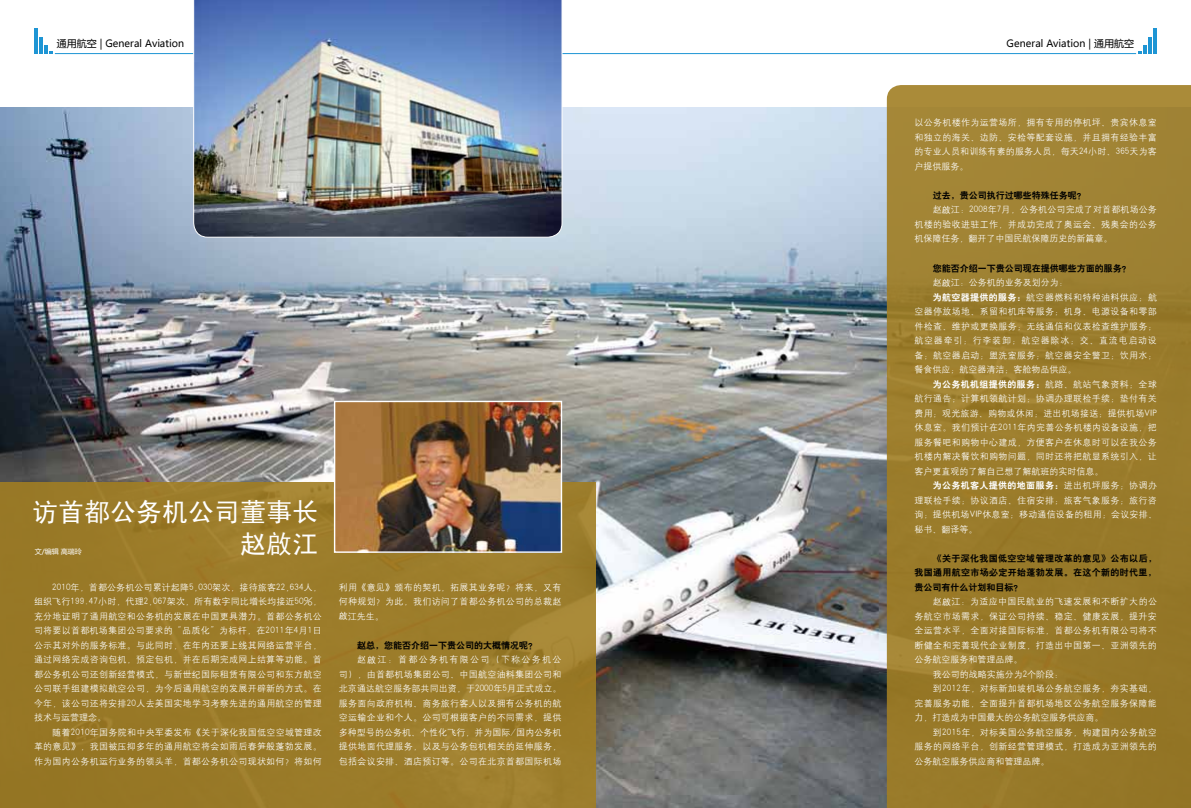
<style>
.page{position:relative;width:1191px;height:808px;background:#fff}
.page>*{position:absolute;margin:0;border:0;box-sizing:border-box;transform-origin:0 0}
.t1{font:26px "Sim Hei";color:#fff}
.t2{font:10px "Microsoft Ya Hei";color:#000}
.t3{font:9px/14.5px "H Yg 2 gj";letter-spacing:.03em;color:#fff;text-align:justify}
.t4{font:9px/14.5px "H Yb 2 gj";color:#000;text-align:justify}
.t5{font:9px "H Yg 2 gj";color:#fff}
.t6{font:9px "H Yb 2 gj";letter-spacing:.04em;color:#fff}
.t7{font:9px "H Yg 2 gj";letter-spacing:.08em;color:#fff}
.t8{font:7px "Microsoft Ya Hei";color:#fff}
.s1{font-family:"Sim Hei"}
.s2{font-family:"H Yb 2 gj"}
.s3{font-family:"H Yg 2 gj"}
</style>
<div class="page">
<hr style="left:55px;top:53px;width:1081px;height:1px;background:#1e95d4">
<svg style="left:44px;top:45px;width:8px;height:9px"></svg>
<hr style="left:39px;top:38px;width:3px;height:16px;background:#1e95d4">
<hr style="left:34px;top:28px;width:3px;height:26px;background:#1e95d4">
<svg style="left:1138px;top:45px;width:9px;height:9px"></svg>
<hr style="left:1148px;top:38px;width:4px;height:16px;background:#1e95d4">
<hr style="left:1153px;top:28px;width:4px;height:26px;background:#1e95d4">
<img style="left:0;top:108px;width:887px;height:700px">
<img style="left:193px;top:0;width:369px;height:237px">
<svg style="left:887px;top:85px;width:304px;height:723px;background:#9b7d2d"></svg>
<div style="left:0;top:482px;width:595px;height:326px;background:#a17e23"></div>
<img style="left:336px;top:403px;width:224px;height:148px">
<div style="left:334px;top:401px;width:228px;height:152px;border:1px solid #fff"></div>
<p class="t2" style="left:57px;top:36px;width:129px">通用航空 | General Aviation</p>
<p class="t2" style="left:1006px;top:36px;width:129px">General Aviation | 通用航空</p>
<h1 class="t1" style="left:32px;top:499px;width:288px">访首都公务机公司董事长</h1>
<p class="t8" style="left:35px;top:547px;width:49px">文/编辑 高瑞玲</p>
<h1 class="t1" style="left:240px;top:530px;width:79px">赵啟江</h1>
<p class="t3" style="left:34px;top:580px;width:289px;text-indent:18px">2010年，首都公务机公司累计起降5,030架次，接待旅客22,634人，组织飞行199.47小时，代理2,067架次，所有数字同比增长均接近50%，充分地证明了通用航空和公务机的发展在中国更具潜力。首都公务机公司将要以首都机场集团公司要求的“品质化”为标杆，在2011年4月1日公示其对外的服务标准。与此同时，在年内还要上线其网络运营平台，通过网络完成咨询包机，预定包机，并在后期完成网上结算等功能。首都公务机公司还创新经营模式，与新世纪国际租赁有限公司和东方航空公司联手组建模拟航空公司，为今后通用航空的发展开辟新的方式。在今年，该公司还将安排20人去美国实地学习考察先进的通用航空的管理技术与运营理念。</p>
<p class="t3" style="left:34px;top:724px;width:289px;text-indent:18px">随着2010年国务院和中央军委发布《关于深化我国低空空域管理改革的意见》，我国被压抑多年的通用航空将会如雨后春笋般蓬勃发展。作为国内公务机运行业务的领头羊，首都公务机公司现状如何？将如何</p>
<p class="t3" style="left:339px;top:579px;width:224px">利用《意见》颁布的契机，拓展其业务呢？将来，又有何种规划？为此，我们访问了首都公务机公司的总裁赵<span class="s1">啟</span>江先生。</p>
<p class="t4" style="left:357px;top:638px;width:181px">赵总，您能否介绍一下贵公司的大概情况呢？</p>
<p class="t3" style="left:339px;top:652px;width:224px;text-indent:18px">赵<span class="s1">啟</span>江：首都公务机有限公司（下称公务机公司），由首都机场集团公司、中国航空油料集团公司和北京通达航空服务部共同出资，于2000年5月正式成立。服务面向政府机构、商务旅行客人以及拥有公务机的航空运输企业和个人。公司可根据客户的不同需求，提供多种型号的公务机、个性化飞行，并为国际/国内公务机提供地面代理服务，以及与公务包机相关的延伸服务，包括会议安排、酒店预订等。公司在北京首都国际机场</p>
<p class="t3" style="left:914px;top:116px;width:244px">以公务机楼作为运营场所，拥有专用的停机坪、贵宾休息室和独立的海关、边防、安检等配套设施，并且拥有经验丰富的专业人员和训练有素的服务人员，每天24小时、365天为客户提供服务。</p>
<p class="t4" style="left:932px;top:188px;width:154px">过去，贵公司执行过哪些特殊任务呢？</p>
<p class="t3" style="left:914px;top:203px;width:244px;text-indent:18px">赵<span class="s1">啟</span>江：2008年7月，公务机公司完成了对首都机场公务机楼的验收进驻工作，并成功完成了奥运会、残奥会的公务机保障任务，翻开了中国民航保障历史的新篇章。</p>
<p class="t4" style="left:932px;top:261px;width:199px">您能否介绍一下贵公司现在提供哪些方面的服务？</p>
<p class="t5" style="left:932px;top:278px;width:136px">赵<span class="s1">啟</span>江：公务机的业务及划分为：</p>
<p class="t3" style="left:932px;top:290px;width:226px"><span class="s2">为航空器提供的服务：</span>航空器燃料和特种油料供应；航</p>
<p class="t3" style="left:914px;top:304px;width:244px">空器停放场地、系留和机库等服务；机身、电源设备和零部</p>
<p class="t3" style="left:914px;top:319px;width:244px">件检查、维护或更换服务；无线通信和仪表检查维护服务；</p>
<p class="t7" style="left:914px;top:336px;width:244px">航空器牵引；行李装卸；航空器除冰；交、直流电启动设</p>
<p class="t3" style="left:914px;top:348px;width:244px">备；航空器启动；盥洗室服务；航空器安全警卫；饮用水；</p>
<p class="t5" style="left:914px;top:365px;width:163px">餐食供应；航空器清洁；客舱物品供应。</p>
<p class="t6" style="left:932px;top:379px;width:226px">为公务机机组提供的服务：<span class="s3">航路、航站气象资料；全球</span></p>
<p class="t3" style="left:914px;top:391px;width:244px">航行通告；计算机领航计划；协调办理联检手续；垫付有关费用；观光旅游、购物或休闲；进出机场接送；提供机场VIP休息室。我们预计在2011年内完善公务机楼内设备设施，把服务餐吧和购物中心建成，方便客户在休息时可以在我公务机楼内解决餐饮和购物问题，同时还将把航显系统引入，让客户更直观的了解自己想了解航班的实时信息。</p>
<p class="t6" style="left:932px;top:481px;width:226px">为公务机客人提供的地面服务：<span class="s3">进出机坪服务；协调办</span></p>
<p class="t3" style="left:914px;top:493px;width:244px">理联检手续；协议酒店、住宿安排；旅客气象服务；旅行咨询；提供机场VIP休息室；移动通信设备的租用；会议安排、秘书、翻译等。</p>
<p class="t4" style="left:914px;top:551px;width:244px;text-indent:18px">《关于深化我国低空空域管理改革的意见》公布以后，我国通用航空市场必定开始蓬勃发展。在这个新的时代里，贵公司有什么计划和目标？</p>
<p class="t3" style="left:932px;top:594px;width:226px">赵<span class="s1">啟</span>江：为适应中国民航业的飞速发展和不断扩大的公</p>
<p class="t3" style="left:914px;top:609px;width:244px">务航空市场需求，保证公司持续、稳定、健康发展，提升安</p>
<p class="t3" style="left:914px;top:623px;width:244px">全运营水平，全面对接国际标准，首都公务机有限公司将不</p>
<p class="t3" style="left:914px;top:638px;width:244px">断健全和完善现代企业制度，打造出中国第一、亚洲领先的</p>
<p class="t5" style="left:914px;top:655px;width:109px">公务航空服务和管理品牌。</p>
<p class="t5" style="left:932px;top:669px;width:132px">我公司的战略实施分为2个阶段：</p>
<p class="t3" style="left:932px;top:681px;width:226px">到2012年，对标新加坡机场公务航空服务，夯实基础，</p>
<p class="t3" style="left:914px;top:696px;width:244px">完善服务功能，全面提升首都机场地区公务航空服务保障能</p>
<p class="t5" style="left:914px;top:713px;width:190px">力，打造成为中国最大的公务航空服务供应商。</p>
<p class="t3" style="left:932px;top:725px;width:226px">到2015年，对标美国公务航空服务，构建国内公务航空</p>
<p class="t3" style="left:914px;top:739px;width:244px">服务的网络平台，创新经营管理模式，打造成为亚洲领先的</p>
<p class="t5" style="left:914px;top:756px;width:136px">公务航空服务供应商和管理品牌。</p>
</div>
